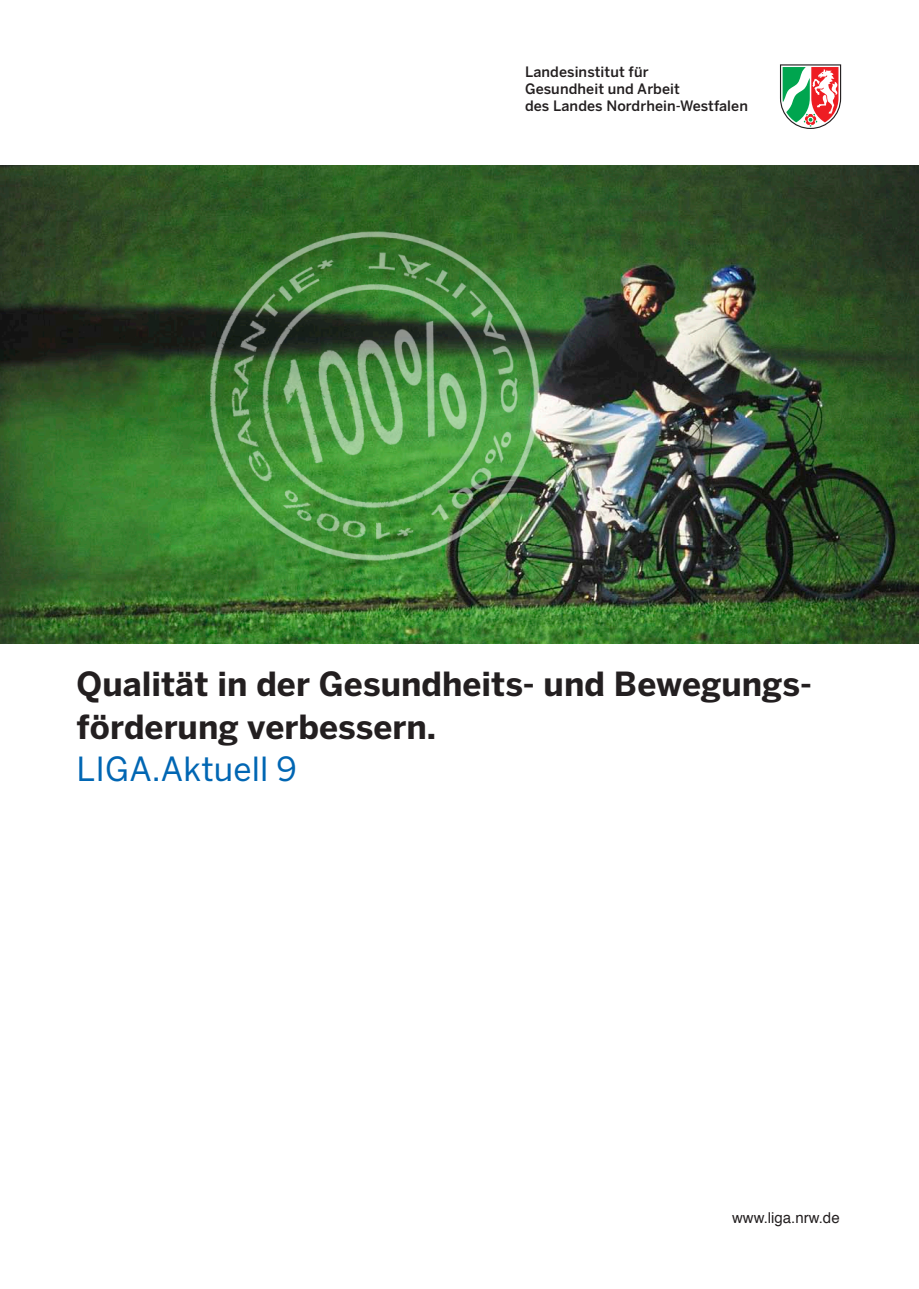
<style>
.page{position:relative;width:919px;height:1289px;background:#fff}
.page>*{position:absolute;margin:0;border:0;box-sizing:border-box;transform-origin:0 0}
.P-Fließtext_9_13_2{font:700 33px/42px "Benton Sans";color:#231f20}
.P-Fließtext_9_13_2-2{font:15px "Helvetica";color:#231f20}
.t1{font:500 14.25px/17.1px "Benton Sans";letter-spacing:.005em;color:#231f20}
.s1{font-weight:400;color:#0166b3}
</style>
<div class="page">
<img style="left:0;top:166px;width:918px;height:478px">
<svg style="left:780px;top:64px;width:61px;height:65px"></svg>
<img style="left:173px;top:220px;width:383px;height:369px">
<p class="t1" style="left:525px;top:63px;width:224px">Landesinstitut für<br>Gesundheit und Arbeit<br>des Landes Nordrhein-Westfalen</p>
<p class="P-Fließtext_9_13_2" style="left:77px;top:663px;width:737px">Qualität in der Gesundheits- und Bewegungs&shy;förderung verbessern.<br><span class="s1">LIGA.Aktuell 9</span></p>
<p class="P-Fließtext_9_13_2-2" style="left:732px;top:1206px;width:109px">www.liga.nrw.de</p>
</div>
